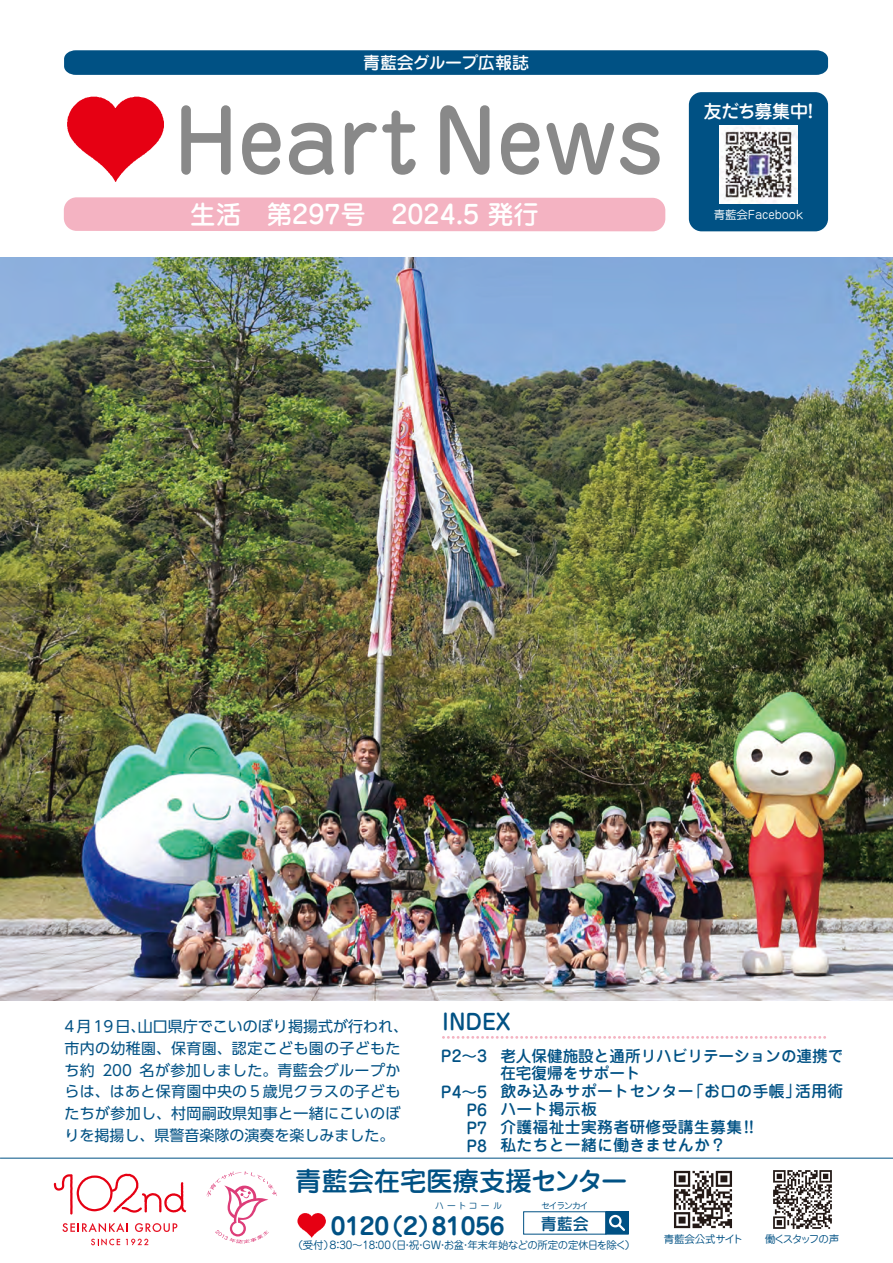
<style>
.page{position:relative;width:893px;height:1263px;background:#fff}
.page>*{position:absolute;margin:0;border:0;box-sizing:border-box;transform-origin:0 0}
.t1{font:500 84.3px "Jun 34 Pro";color:#898989}
.t2{font:500 26.25px "Jun 34 Pro";color:#005184}
.t3{font:500 25.5px "Jun 34 Pro";color:#fff}
.t4{font:700 23.4px "Jun 501 Pro";letter-spacing:-.01em;color:#005184}
.t5{font:500 21.75px "Jun 34 Pro";color:#005184}
.t6{font:500 18px "Jun 34 Pro";letter-spacing:-.04em;color:#fff}
.t7{font:500 16.95px "Jun 34 Pro";color:#fff}
.t8{font:500 16.2px "Jun 34 Pro";color:#005184}
.t9{font:500 15.75px/18px "Jun 34 Pro";letter-spacing:.025em;color:#005184}
.t10{font:500 15.75px/16.5px "Jun 34 Pro";color:#005184}
.t11{font:15px/21.8px "UD Shin Go Pr 6";letter-spacing:.02em;color:#005184}
.t12{font:11.4px "Jun 201 Pro";letter-spacing:-.01em;color:#fff}
.t13{font:10.5px "Jun 201 Pro";letter-spacing:-.025em;color:#005184}
.t14{font:10.5px "Jun 201 Pro";letter-spacing:-.13em;color:#005184}
.t15{font:8.7px "Jun 201 Pro";letter-spacing:.06em;color:#005184}
.s1{font-family:"Koz Go Pro";font-weight:400;font-size:25.05px;color:#f39700}
</style>
<div class="page">
<svg style="left:62px;top:1000px;width:341px;height:1px"></svg>
<img style="left:0;top:257px;width:893px;height:743px">
<svg style="left:443px;top:1036px;width:383px;height:3px"></svg>
<hr style="left:0;top:1158px;width:893px;height:1px;background:#005184">
<div style="left:689px;top:92px;width:139px;height:139px;background:#005184;border-radius:13px"></div>
<svg style="left:64px;top:50px;width:764px;height:25px;background:#055486"></svg>
<img style="left:67px;top:96px;width:97px;height:86px">
<div style="left:64px;top:197px;width:601px;height:34px;background:#f4b3c2"></div>
<img style="left:720px;top:126px;width:77px;height:78px">
<div style="left:606px;top:1212px;width:22px;height:22px;background:#005184"></div>
<div style="left:606px;top:1211px;width:22px;height:23px;border:1px solid #005184"></div>
<svg style="left:612px;top:1218px;width:15px;height:15px"></svg>
<div style="left:610px;top:1216px;width:10px;height:10px;background:#005184;border-radius:50%"></div>
<div style="left:609px;top:1215px;width:13px;height:12px;border:2px solid #fff;border-radius:50%"></div>
<img style="left:297px;top:1213px;width:29px;height:25px">
<img style="left:674px;top:1170px;width:58px;height:59px">
<img style="left:773px;top:1170px;width:59px;height:59px">
<svg style="left:207px;top:1171px;width:70px;height:72px"></svg>
<svg style="left:63px;top:1223px;width:65px;height:9px"></svg>
<svg style="left:135px;top:1223px;width:42px;height:9px"></svg>
<svg style="left:91px;top:1238px;width:29px;height:7px"></svg>
<svg style="left:126px;top:1239px;width:22px;height:6px"></svg>
<svg style="left:54px;top:1174px;width:132px;height:40px"></svg>
<p class="t7" style="left:363px;top:49px;width:167px">青藍会グループ広報誌</p>
<h1 class="t1" style="left:174px;top:74px;width:491px">Heart News</h1>
<h3 class="t3" style="left:190px;top:194px;width:350px">生活　第297号　2024.5 発行</h3>
<p class="t12" style="left:714px;top:205px;width:91px">青藍会Facebook</p>
<p class="t6" style="left:704px;top:97px;width:117px">友だち募集中！</p>
<p class="t11" style="left:64px;top:1015px;width:345px">4月 19日、山口県庁でこいのぼり掲揚式が行われ、市内の幼稚園、保育園、認定こども園の子どもたち約 200 名が参加しました。青藍会グループからは、はあと保育園中央の５歳児クラスの子どもたちが参加し、村岡嗣政県知事と一緒にこいのぼりを掲揚し、県警音楽隊の演奏を楽しみました。</p>
<h3 class="t5" style="left:442px;top:1005px;width:70px">INDEX</h3>
<p class="t10" style="left:500px;top:1046px;width:345px">老人保健施設と通所リハビリテーションの連携で在宅復帰をサポート</p>
<p class="t9" style="left:500px;top:1080px;width:344px">飲み込みサポートセンター「お口の手帳」活用術ハート掲示板<br>介護福祉士実務者研修受講生募集!!<br>私たちと一緒に働きませんか？</p>
<p class="t9" style="left:441px;top:1046px;width:48px">P2～3</p>
<p class="t9" style="left:466px;top:1082px;width:22px;text-align:justify;text-indent:-25px">P4～5<br>P6<br>P7<br>P8</p>
<h2 class="t2" style="left:295px;top:1161px;width:334px">青藍会在宅医療支援センター</h2>
<p class="t8" style="left:541px;top:1211px;width:49px">青藍会</p>
<p class="t15" style="left:435px;top:1199px;width:68px">ハートコール</p>
<p class="t15" style="left:541px;top:1199px;width:49px">セイランカイ</p>
<h3 class="t4" style="left:306px;top:1207px;width:200px"><span class="s1">　</span>0120（2）81056</h3>
<p class="t13" style="left:293px;top:1237px;width:344px">（受付）８：30～18：00（日・祝・GW・お盆・年末年始などの所定の定休日を除く）</p>
<p class="t13" style="left:664px;top:1230px;width:81px">青藍会公式サイト</p>
<p class="t14" style="left:765px;top:1230px;width:76px">働くスタッフの声</p>
</div>
